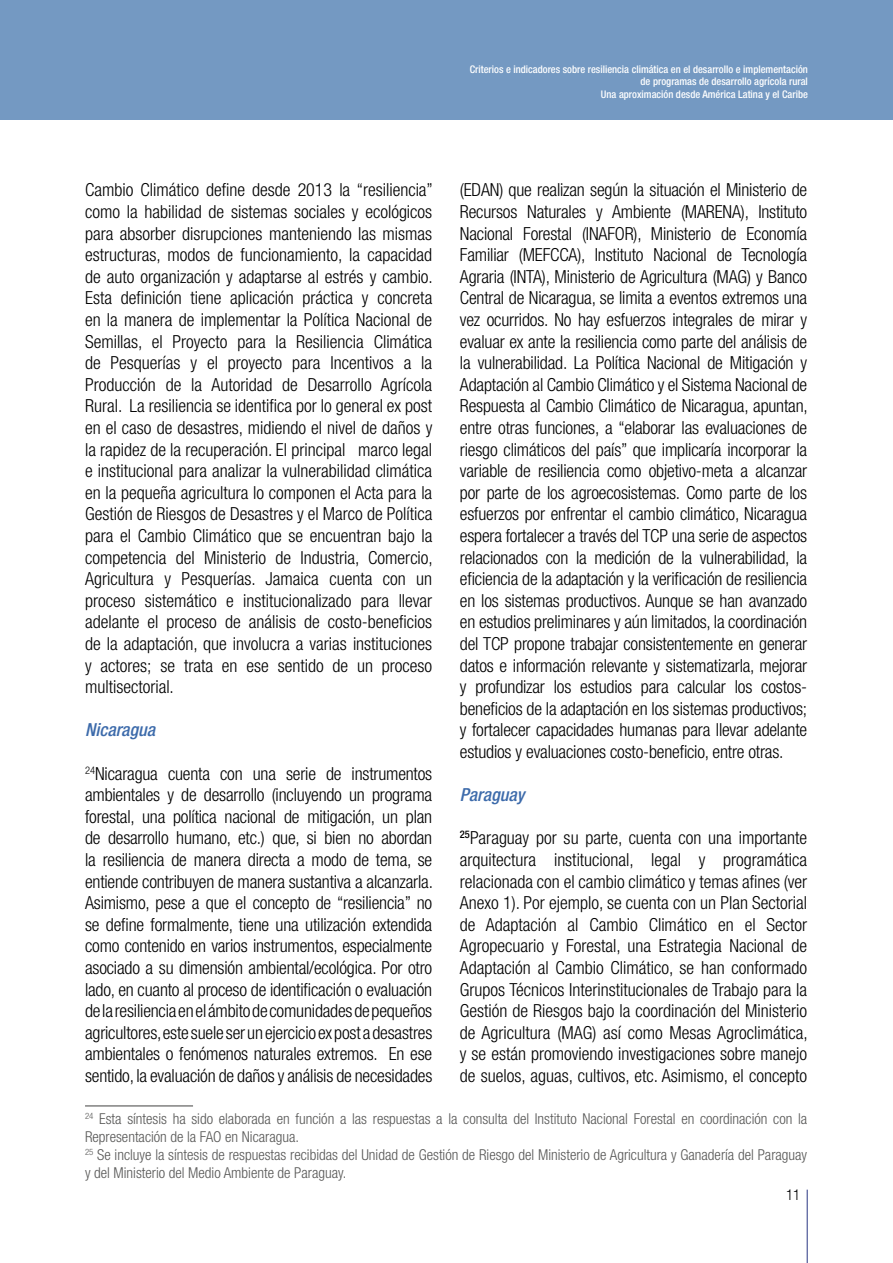
<style>
.page{position:relative;width:893px;height:1263px;background:#fff}
.page>*{position:absolute;margin:0;border:0;box-sizing:border-box;transform-origin:0 0}
.t1{font:300 condensed 18px/21.6px "Helvetica Neue LT Std";letter-spacing:-.005em;color:#000;text-align:justify}
.t2{font:italic 500 condensed 18px "Helvetica Neue LT Std";color:#3d6bab}
.t3{font:300 condensed 15px/18px "Helvetica Neue LT Std";color:#575756}
.t4{font:300 condensed 15px "Helvetica Neue LT Std";color:#000}
.t5{font:500 condensed 10.5px/12.6px "Helvetica Neue LT Std";color:#fff;text-align:right}
</style>
<div class="page">
<div style="left:0;top:0;width:893px;height:119px;background:#7499c2"></div>
<hr style="left:85px;top:1105px;width:108px;height:1px;background:#575756">
<hr style="left:807px;top:1189px;width:1px;height:74px;background:#283583">
<p class="t5" style="left:470px;top:62px;width:340px">Criterios e indicadores sobre resiliencia climática en el desarrollo e implementación de programas de desarrollo agrícola rural<br>Una aproximación desde América Latina y el Caribe</p>
<p class="t1" style="left:85px;top:179px;width:349px">Cambio Climático define desde 2013 la “resiliencia” como la habilidad de sistemas sociales y ecológicos para absorber disrupciones manteniendo las mismas estructuras, modos de funcionamiento, la capacidad de auto organización y adaptarse al estrés y cambio.<br>Esta definición tiene aplicación práctica y concreta en la manera de implementar la Política Nacional de Semillas, el Proyecto para la Resiliencia Climática de Pesquerías y el proyecto para Incentivos a la Producción de la Autoridad de Desarrollo Agrícola Rural. La resiliencia se identifica por lo general ex post en el caso de desastres, midiendo el nivel de daños y la rapidez de la recuperación. El principal marco legal e institucional para analizar la vulnerabilidad climática en la pequeña agricultura lo componen el Acta para la Gestión de Riesgos de Desastres y el Marco de Política para el Cambio Climático que se encuentran bajo la competencia del Ministerio de Industria, Comercio, Agricultura y Pesquerías. Jamaica cuenta con un proceso sistemático e institucionalizado para llevar adelante el proceso de análisis de costo-beneficios de la adaptación, que involucra a varias instituciones y actores; se trata en ese sentido de un proceso multisectorial.</p>
<p class="t2" style="left:85px;top:719px;width:72px">Nicaragua</p>
<p class="t1" style="left:85px;top:762px;width:349px"><sup>24</sup>Nicaragua cuenta con una serie de instrumentos ambientales y de desarrollo (incluyendo un programa forestal, una política nacional de mitigación, un plan de desarrollo humano, etc.) que, si bien no abordan la resiliencia de manera directa a modo de tema, se entiende contribuyen de manera sustantiva a alcanzarla.<br>Asimismo, pese a que el concepto de “resiliencia” no se define formalmente, tiene una utilización extendida como contenido en varios instrumentos, especialmente asociado a su dimensión ambiental/ecológica. Por otro lado, en cuanto al proceso de identificación o evaluación de la resiliencia en el ámbito de comunidades de pequeños agricultores, este suele ser un ejercicio ex post a desastres ambientales o fenómenos naturales extremos. En ese sentido, la evaluación de daños y análisis de necesidades</p>
<p class="t3" style="left:85px;top:1109px;width:724px"><sup>24</sup> Esta síntesis ha sido elaborada en función a las respuestas a la consulta del Instituto Nacional Forestal en coordinación con la Representación de la FAO en Nicaragua.<br><sup>25</sup> Se incluye la síntesis de respuestas recibidas del Unidad de Gestión de Riesgo del Ministerio de Agricultura y Ganadería del Paraguay y del Ministerio del Medio Ambiente de Paraguay.</p>
<p class="t1" style="left:460px;top:179px;width:349px">(EDAN) que realizan según la situación el Ministerio de Recursos Naturales y Ambiente (MARENA), Instituto Nacional Forestal (INAFOR), Ministerio de Economía Familiar (MEFCCA), Instituto Nacional de Tecnología Agraria (INTA), Ministerio de Agricultura (MAG) y Banco Central de Nicaragua, se limita a eventos extremos una vez ocurridos. No hay esfuerzos integrales de mirar y evaluar ex ante la resiliencia como parte del análisis de la vulnerabilidad. La Política Nacional de Mitigación y Adaptación al Cambio Climático y el Sistema Nacional de Respuesta al Cambio Climático de Nicaragua, apuntan, entre otras funciones, a “elaborar las evaluaciones de riesgo climáticos del país” que implicaría incorporar la variable de resiliencia como objetivo-meta a alcanzar por parte de los agroecosistemas. Como parte de los esfuerzos por enfrentar el cambio climático, Nicaragua espera fortalecer a través del TCP una serie de aspectos relacionados con la medición de la vulnerabilidad, la eficiencia de la adaptación y la verificación de resiliencia en los sistemas productivos. Aunque se han avanzado en estudios preliminares y aún limitados, la coordinación del TCP propone trabajar consistentemente en generar datos e información relevante y sistematizarla, mejorar y profundizar los estudios para calcular los costos&shy;beneficios de la adaptación en los sistemas productivos; y fortalecer capacidades humanas para llevar adelante estudios y evaluaciones costo-beneficio, entre otras.</p>
<p class="t2" style="left:460px;top:784px;width:66px">Paraguay</p>
<p class="t1" style="left:460px;top:827px;width:349px"><sup>25</sup>Paraguay por su parte, cuenta con una importante arquitectura institucional, legal y programática relacionada con el cambio climático y temas afines (ver Anexo 1). Por ejemplo, se cuenta con un Plan Sectorial de Adaptación al Cambio Climático en el Sector Agropecuario y Forestal, una Estrategia Nacional de Adaptación al Cambio Climático, se han conformado Grupos Técnicos Interinstitucionales de Trabajo para la Gestión de Riesgos bajo la coordinación del Ministerio de Agricultura (MAG) así como Mesas Agroclimática, y se están promoviendo investigaciones sobre manejo de suelos, aguas, cultivos, etc. Asimismo, el concepto</p>
<p class="t4" style="left:786px;top:1186px;width:16px">11</p>
</div>
